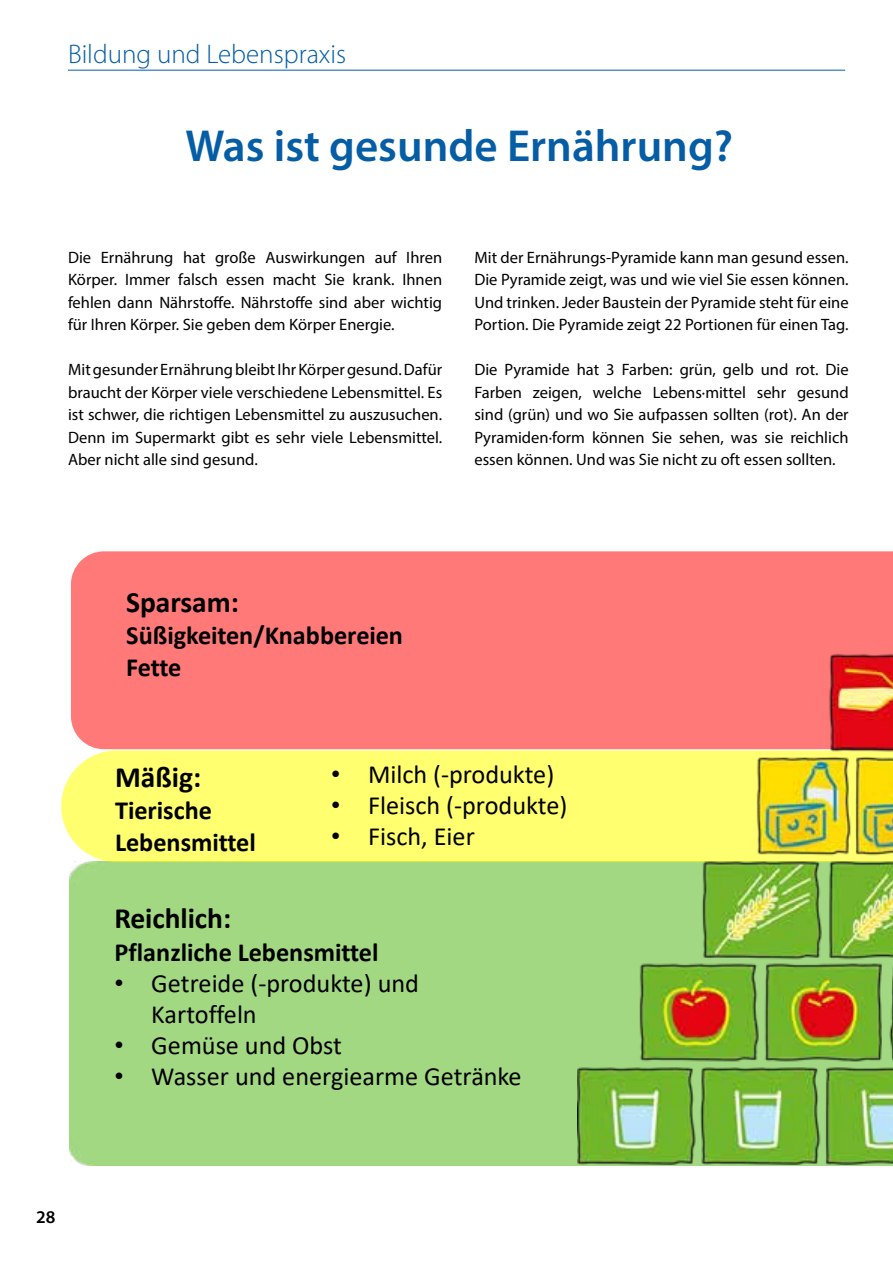
<style>
.page{position:relative;width:893px;height:1263px;background:#fff}
.page>*{position:absolute;margin:0;border:0;box-sizing:border-box;transform-origin:0 0}
.t1{font:600 45px "Myriad Pro";color:#045da5}
.t2{font:700 29.55px "Calibri";color:#000}
.t3{font:300 27px "Myriad Pro";color:#045da5}
.t4{font:26.25px/31px "Calibri";color:#000}
.t5{font:700 26.25px/31.5px "Calibri";letter-spacing:-.005em;color:#000}
.t6{font:600 18px "Myriad Pro";color:#000}
.t7{font:16.5px/22.5px "Myriad Pro";color:#000;text-align:justify}
.s1{font-family:"Arial"}
</style>
<div class="page">
<hr style="left:68px;top:70px;width:777px;height:1px;background:#045da5">
<div style="left:69px;top:862px;width:824px;height:303px;background:#a2d882"></div>
<div style="left:61px;top:750px;width:517px;height:112px;background:#ffff70"></div>
<div style="left:71px;top:551px;width:822px;height:198px;background:#ff7979"></div>
<img style="left:578px;top:552px;width:315px;height:612px">
<h3 class="t3" style="left:68px;top:39px;width:280px">Bildung und Lebenspraxis</h3>
<h1 class="t1" style="left:186px;top:118px;width:549px">Was ist gesunde Ernährung?</h1>
<p class="t7" style="left:68px;top:246px;width:376px">Die Ernährung hat große Auswirkungen auf Ihren Körper. Immer falsch essen macht Sie krank. Ihnen fehlen dann Nährstoffe. Nährstoffe sind aber wichtig für Ihren Körper. Sie geben dem Körper Energie.</p>
<p class="t7" style="left:68px;top:358px;width:376px">Mit gesunder Ernährung bleibt Ihr Körper gesund. Dafür braucht der Körper viele verschiedene Lebensmittel. Es ist schwer, die richtigen Lebensmittel zu auszusuchen.<br>Denn im Supermarkt gibt es sehr viele Lebensmittel.<br>Aber nicht alle sind gesund.</p>
<p class="t7" style="left:474px;top:246px;width:376px">Mit der Ernährungs-Pyramide kann man gesund essen.<br>Die Pyramide zeigt, was und wie viel Sie essen können.<br>Und trinken. Jeder Baustein der Pyramide steht für eine Portion. Die Pyramide zeigt 22 Portionen für einen Tag.</p>
<p class="t7" style="left:474px;top:358px;width:376px">Die Pyramide hat 3 Farben: grün, gelb und rot. Die Farben zeigen, welche Lebens·mittel sehr gesund sind (grün) und wo Sie aufpassen sollten (rot). An der Pyramiden·form können Sie sehen, was sie reichlich essen können. Und was Sie nicht zu oft essen sollten.</p>
<p class="t6" style="left:36px;top:1206px;width:21px">28</p>
<h2 class="t2" style="left:126px;top:581px;width:114px">Sparsam:</h2>
<h3 class="t5" style="left:126px;top:620px;width:278px;line-height:31px">Süßigkeiten/Knabbereien<br>Fette</h3>
<h2 class="t2" style="left:115px;top:756px;width:88px">Mäßig:</h2>
<h3 class="t5" style="left:115px;top:794px;width:142px">Tierische<br>Lebensmittel</h3>
<h3 class="t4" style="left:331px;top:758px;width:225px"><span class="s1">•</span> Milch (-produkte)</h3>
<h3 class="t4" style="left:331px;top:789px;width:238px"><span class="s1">•</span> Fleisch (-produkte)</h3>
<h3 class="t4" style="left:331px;top:820px;width:145px"><span class="s1">•</span> Fisch, Eier</h3>
<h2 class="t2" style="left:114px;top:897px;width:118px">Reichlich:</h2>
<h3 class="t5" style="left:114px;top:936px;width:266px">Pflanzliche Lebensmittel</h3>
<h3 class="t4" style="left:151px;top:967px;width:269px;text-indent:-37px"><span class="s1">•</span> Getreide (-produkte) und<br>Kartoffeln</h3>
<h3 class="t4" style="left:114px;top:1029px;width:229px"><span class="s1">•</span> Gemüse und Obst</h3>
<h3 class="t4" style="left:114px;top:1060px;width:409px"><span class="s1">•</span> Wasser und energiearme Getränke</h3>
</div>
